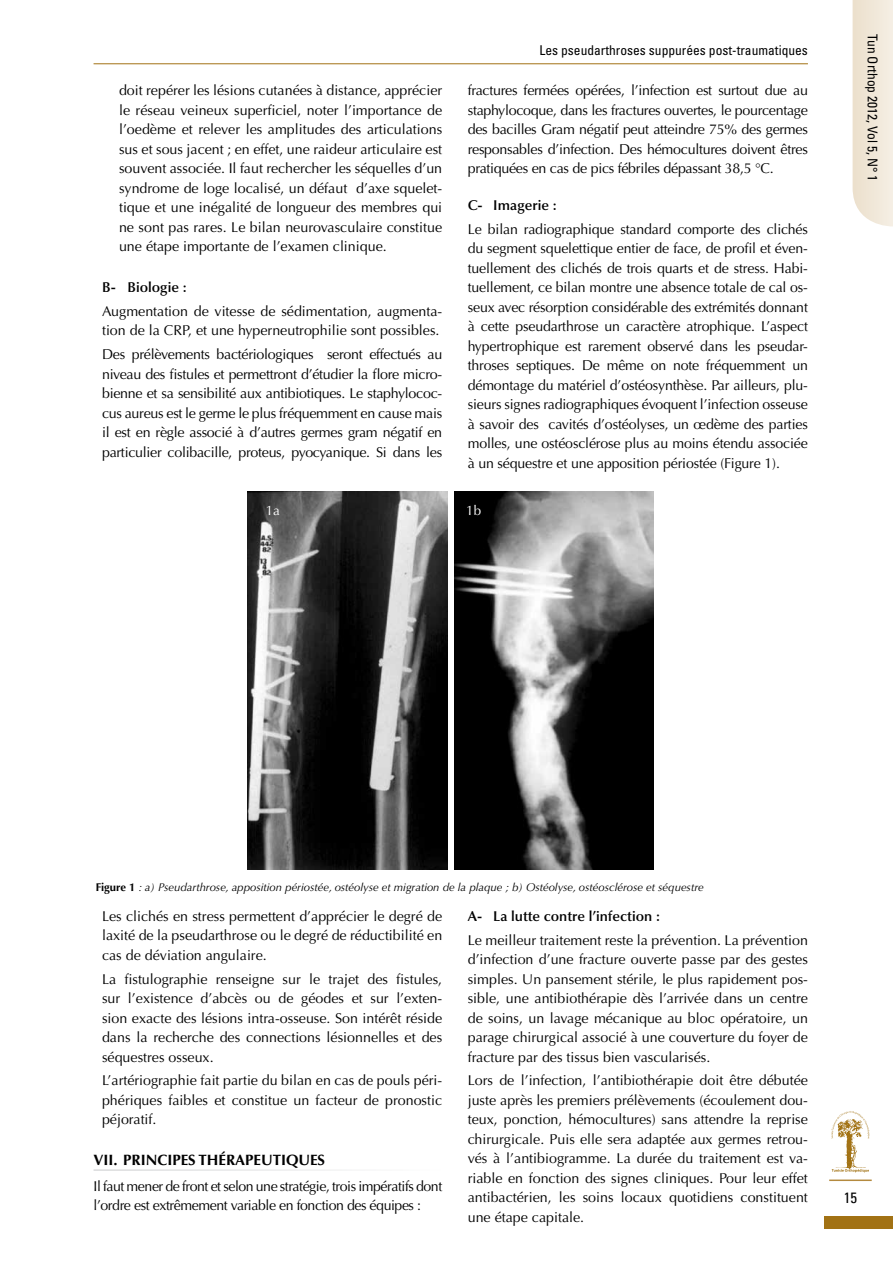
<style>
.page{position:relative;width:893px;height:1263px;background:#fff}
.page>*{position:absolute;margin:0;border:0;box-sizing:border-box;transform-origin:0 0}
.t1{font:700 15px "Optima LT Std";color:#000}
.t2{font:condensed 15px "Univers LT Std";color:#000}
.t3{font:14.25px/19.5px "Optima LT Std";color:#000;text-align:justify}
.t4{font:14.25px/19.5px "Optima LT Std";letter-spacing:-.03em;color:#000}
.t5{font:600 14.25px "Optima LT Std";color:#000}
.t6{font:condensed 13.5px "Univers LT Std";color:#000}
.t7{font:13.5px "Optima LT Std";color:#fff}
.t8{font:italic 11.25px "Optima LT Std";color:#000}
.s1{font-weight:700;font-style:normal}
</style>
<div class="page">
<hr style="left:94px;top:63px;width:714px;height:1px;background:#a27214">
<svg style="left:831px;top:1111px;width:39px;height:61px"></svg>
<hr style="left:829px;top:1179px;width:43px;height:2px;background:#b48a3f">
<div style="left:825px;top:1216px;width:68px;height:13px;background:#a27214"></div>
<svg style="left:853px;top:0;width:40px;height:226px;background:#f0e7d9"></svg>
<img style="left:247px;top:491px;width:200px;height:379px">
<img style="left:454px;top:491px;width:200px;height:379px">
<p class="t3" style="left:119px;top:81px;width:325px">doit repérer les lésions cutanées à distance, apprécier le réseau veineux superficiel, noter l’importance de l’oedème et relever les amplitudes des articulations sus et sous jacent ; en effet, une raideur articulaire est souvent associée. Il faut rechercher les séquelles d’un syndrome de loge localisé, un défaut d’axe squelet&shy;tique et une inégalité de longueur des membres qui ne sont pas rares. Le bilan neurovasculaire constitue une étape importante de l’examen clinique.</p>
<p class="t5" style="left:102px;top:279px;width:86px">B- Biologie :</p>
<p class="t3" style="left:102px;top:302px;width:342px">Augmentation de vitesse de sédimentation, augmenta&shy;tion de la CRP, et une hyperneutrophilie sont possibles.</p>
<p class="t3" style="left:102px;top:345px;width:342px">Des prélèvements bactériologiques seront effectués au niveau des fistules et permettront d’étudier la flore micro&shy;bienne et sa sensibilité aux antibiotiques. Le staphylococ&shy;cus aureus est le germe le plus fréquemment en cause mais il est en règle associé à d’autres germes gram négatif en particulier colibacille, proteus, pyocyanique. Si dans les</p>
<p class="t6" style="left:539px;top:42px;width:270px">Les pseudarthroses suppurées post-traumatiques</p>
<p class="t3" style="left:468px;top:81px;width:342px">fractures fermées opérées, l’infection est surtout due au staphylocoque, dans les fractures ouvertes, le pourcentage des bacilles Gram négatif peut atteindre 75% des germes responsables d’infection. Des hémocultures doivent êtres pratiquées en cas de pics fébriles dépassant 38,5 °C.</p>
<p class="t5" style="left:468px;top:197px;width:91px">C- Imagerie :</p>
<p class="t3" style="left:468px;top:219px;width:342px">Le bilan radiographique standard comporte des clichés du segment squelettique entier de face, de profil et éven&shy;tuellement des clichés de trois quarts et de stress. Habi&shy;tuellement, ce bilan montre une absence totale de cal os&shy;seux avec résorption considérable des extrémités donnant à cette pseudarthrose un caractère atrophique. L’aspect hypertrophique est rarement observé dans les pseudar&shy;throses septiques. De même on note fréquemment un démontage du matériel d’ostéosynthèse. Par ailleurs, plu&shy;sieurs signes radiographiques évoquent l’infection osseuse à savoir des cavités d’ostéolyses, un œdème des parties molles, une ostéosclérose plus au moins étendu associée à un séquestre et une apposition périostée (Figure 1).</p>
<p class="t7" style="left:266px;top:502px;width:16px">1a</p>
<p class="t7" style="left:466px;top:502px;width:17px">1b</p>
<p class="t6" style="left:881px;top:34px;width:149px;rotate:90deg">Tun Orthop 2012, Vol 5, N° 1</p>
<p class="t8" style="left:96px;top:880px;width:610px"><span class="s1">Figure 1</span> : a) Pseudarthrose, apposition périostée, ostéolyse et migration de la plaque ; b) Ostéolyse, ostéosclérose et séquestre</p>
<p class="t3" style="left:102px;top:906px;width:342px">Les clichés en stress permettent d’apprécier le degré de laxité de la pseudarthrose ou le degré de réductibilité en cas de déviation angulaire.</p>
<p class="t3" style="left:102px;top:969px;width:342px">La fistulographie renseigne sur le trajet des fistules, sur l’existence d’abcès ou de géodes et sur l’exten&shy;sion exacte des lésions intra-osseuse. Son intérêt réside dans la recherche des connections lésionnelles et des séquestres osseux.</p>
<p class="t3" style="left:102px;top:1071px;width:342px">L’artériographie fait partie du bilan en cas de pouls péri&shy;phériques faibles et constitue un facteur de pronostic péjoratif.</p>
<p class="t1" style="left:94px;top:1151px;width:233px">VII. PRINCIPES THéRAPEUTIQUES</p>
<p class="t4" style="left:94px;top:1176px;width:350px">Il faut mener de front et selon une stratégie, trois impératifs dont l’ordre est extrêmement variable en fonction des équipes :</p>
<p class="t5" style="left:468px;top:908px;width:194px">A- La lutte contre l’infection :</p>
<p class="t3" style="left:468px;top:930px;width:342px">Le meilleur traitement reste la prévention. La prévention d’infection d’une fracture ouverte passe par des gestes simples. Un pansement stérile, le plus rapidement pos&shy;sible, une antibiothérapie dès l’arrivée dans un centre de soins, un lavage mécanique au bloc opératoire, un parage chirurgical associé à une couverture du foyer de fracture par des tissus bien vascularisés.</p>
<p class="t3" style="left:468px;top:1071px;width:342px">Lors de l’infection, l’antibiothérapie doit être débutée juste après les premiers prélèvements (écoulement dou&shy;teux, ponction, hémocultures) sans attendre la reprise chirurgicale. Puis elle sera adaptée aux germes retrou&shy;vés à l’antibiogramme. La durée du traitement est va&shy;riable en fonction des signes cliniques. Pour leur effet antibactérien, les soins locaux quotidiens constituent une étape capitale.</p>
<p class="t2" style="left:844px;top:1188px;width:15px">15</p>
</div>
